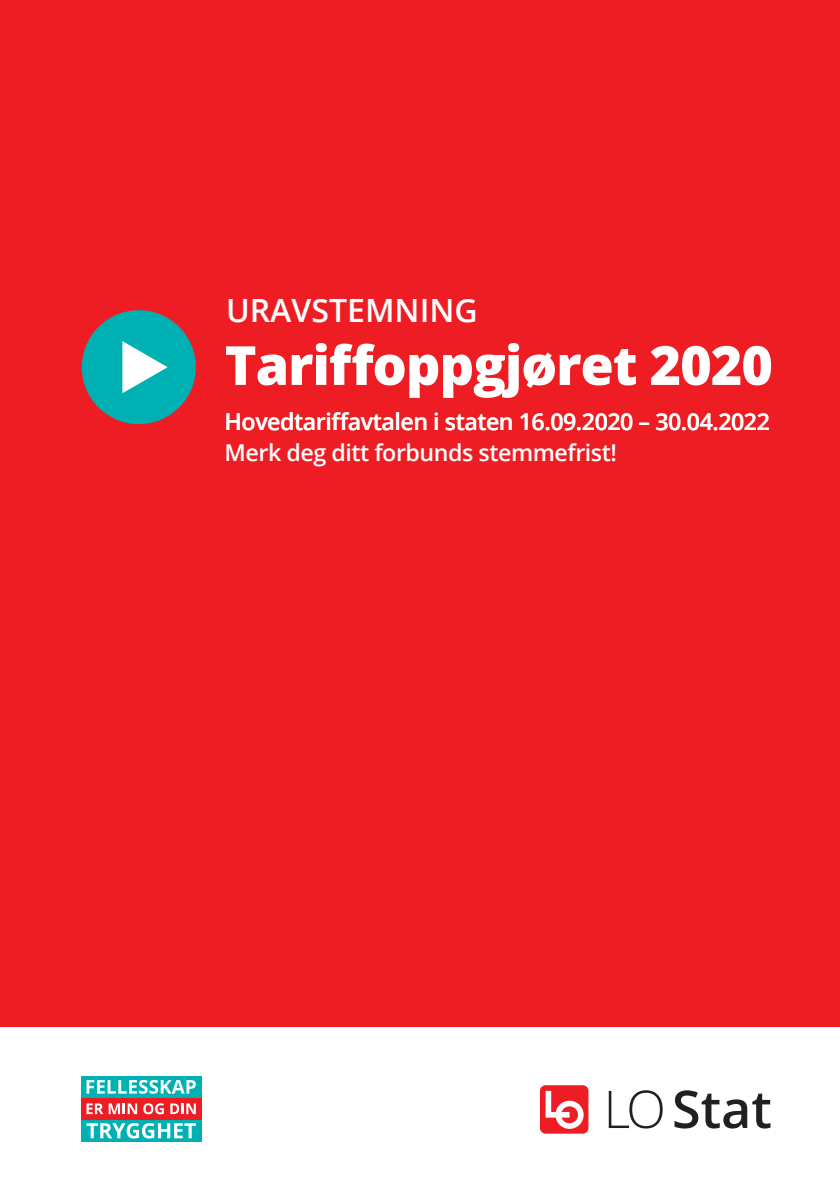
<style>
.page{position:relative;width:840px;height:1191px;background:#fff}
.page>*{position:absolute;margin:0;border:0;box-sizing:border-box;transform-origin:0 0}
.t1{font:800 54px "Open Sans";letter-spacing:-.02em;color:#fff}
.t2{font:600 32px "Open Sans";color:#fff}
.t3{font:600 23.2px/31px "Open Sans";letter-spacing:-.02em;color:#fff}
</style>
<div class="page">
<div style="left:0;top:0;width:839px;height:1027px;background:#ee1d23"></div>
<svg style="left:608px;top:1090px;width:54px;height:38px"></svg>
<svg style="left:674px;top:1090px;width:96px;height:38px"></svg>
<svg style="left:540px;top:1085px;width:48px;height:48px"></svg>
<div style="left:81px;top:1075px;width:120px;height:22px;background:#00b1b3"></div>
<svg style="left:86px;top:1079px;width:110px;height:14px"></svg>
<div style="left:81px;top:1119px;width:120px;height:22px;background:#00b1b3"></div>
<svg style="left:86px;top:1123px;width:110px;height:15px"></svg>
<div style="left:81px;top:1097px;width:120px;height:22px;background:#ee1d23"></div>
<svg style="left:86px;top:1103px;width:17px;height:11px"></svg>
<svg style="left:109px;top:1103px;width:28px;height:11px"></svg>
<svg style="left:143px;top:1103px;width:21px;height:11px"></svg>
<svg style="left:170px;top:1103px;width:26px;height:11px"></svg>
<div style="left:82px;top:310px;width:114px;height:114px;background:#00b1b3;border-radius:50%"></div>
<svg style="left:122px;top:341px;width:45px;height:52px"></svg>
<h2 class="t2" style="left:226px;top:289px;width:253px">URAVSTEMNING</h2>
<h1 class="t1" style="left:224px;top:324px;width:549px">Tariffoppgjøret 2020</h1>
<p class="t3" style="left:224px;top:406px;width:546px">Hovedtariffavtalen i staten 16.09.2020 – 30.04.2022<br>Merk deg ditt forbunds stemmefrist!</p>
</div>
